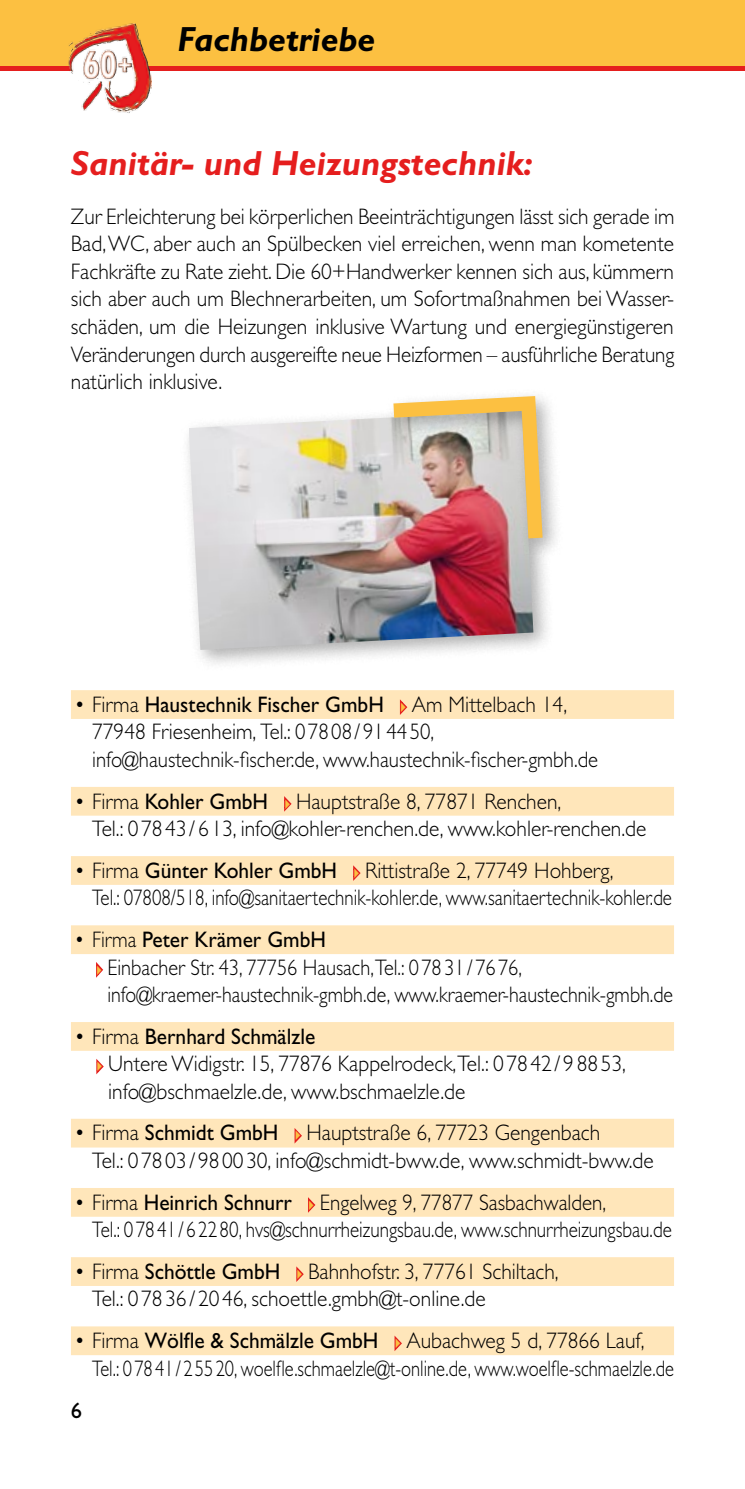
<style>
.page{position:relative;width:745px;height:1489px;background:#fff}
.page>*{position:absolute;margin:0;border:0;box-sizing:border-box;transform-origin:0 0}
.t1{font:italic 700 35px "Gill Sans";color:#e51e1e}
.t2{font:italic 700 35px "Gill Sans";color:#000}
.t3{font:300 22.5px/27.5px "Gill Sans";color:#000;scale:.95 1}
.t4{font:300 22.5px/27.5px "Gill Sans";color:#000;text-align:justify;scale:.94 1}
.t5{font:300 22.5px/27.5px "Gill Sans";color:#000;scale:.93 1}
.t6{font:300 22.5px/27.5px "Gill Sans";color:#000;scale:.9 1}
.t7{font:22.5px "Gill Sans";color:#000;scale:.95 1}
.t8{font:22.5px "Gill Sans";color:#000}
.s1{font-weight:400}
.s2{color:#fcc041}
.s3{font-weight:300}
</style>
<div class="page">
<div style="left:0;top:0;width:744px;height:71px;background:#fcc041"></div>
<hr style="left:0;top:67px;width:744px;height:4px;background:#e51e1e">
<img style="left:67px;top:23px;width:85px;height:90px">
<div style="left:179px;top:401px;width:375px;height:270px;background:#000;opacity:.32"></div>
<img style="left:188px;top:410px;width:345px;height:240px">
<div style="left:384px;top:387px;width:180px;height:172px;background:#000;opacity:.32"></div>
<img style="left:378px;top:388px;width:172px;height:165px">
<div style="left:71px;top:690px;width:602px;height:29px;background:#ffe6ba"></div>
<div style="left:71px;top:786px;width:602px;height:29px;background:#ffe6ba"></div>
<div style="left:71px;top:856px;width:602px;height:28px;background:#ffe6ba"></div>
<div style="left:71px;top:925px;width:602px;height:29px;background:#ffe6ba"></div>
<div style="left:71px;top:1021px;width:602px;height:29px;background:#ffe6ba"></div>
<div style="left:71px;top:1118px;width:602px;height:29px;background:#ffe6ba"></div>
<div style="left:71px;top:1187px;width:602px;height:29px;background:#ffe6ba"></div>
<div style="left:71px;top:1257px;width:602px;height:28px;background:#ffe6ba"></div>
<div style="left:71px;top:1326px;width:602px;height:28px;background:#ffe6ba"></div>
<svg style="left:399px;top:699px;width:9px;height:16px"></svg>
<svg style="left:284px;top:796px;width:8px;height:16px"></svg>
<svg style="left:353px;top:865px;width:8px;height:16px"></svg>
<svg style="left:96px;top:962px;width:8px;height:16px"></svg>
<svg style="left:96px;top:1059px;width:8px;height:16px"></svg>
<svg style="left:294px;top:1128px;width:8px;height:16px"></svg>
<svg style="left:308px;top:1197px;width:8px;height:16px"></svg>
<svg style="left:296px;top:1266px;width:8px;height:16px"></svg>
<svg style="left:394px;top:1335px;width:8px;height:16px"></svg>
<h1 class="t2" style="left:177px;top:19px;width:199px">Fachbetriebe</h1>
<h1 class="t1" style="left:71px;top:143px;width:463px">Sanitär- und Heizungstechnik:</h1>
<p class="t4" style="left:71px;top:203px;width:643px">Zur Erleichterung bei körperlichen Beeinträchtigungen lässt sich gerade im Bad, WC, aber auch an Spülbecken viel erreichen, wenn man kometente Fachkräfte zu Rate zieht. Die 60+Handwerker kennen sich aus, kümmern sich aber auch um Blechnerarbeiten, um Sofortmaßnahmen bei Wasser&shy;schäden, um die Heizungen inklusive Wartung und energiegünstigeren Veränderungen durch ausgereifte neue Heizformen – ausführliche Beratung natürlich inklusive.</p>
<p class="t3" style="left:92px;top:690px;width:533px;text-indent:-18px">• Firma <span class="s1">Haustechnik Fischer GmbH</span> <span class="s2">✔</span>Am Mittelbach 14,<br>77948 Friesenheim, Tel.: 0 7808/9144 50, info@haustechnik-fischer.de, www.haustechnik-fischer-gmbh.de</p>
<p class="t3" style="left:92px;top:787px;width:584px;text-indent:-18px">• Firma <span class="s1">Kohler GmbH</span> <span class="s2">✔</span>Hauptstraße 8, 77871 Renchen,<br>Tel.: 07843/6 13, info@kohler-renchen.de, www.kohler-renchen.de</p>
<p class="t3" style="left:92px;top:856px;width:611px;text-indent:-18px">• Firma <span class="s1">Günter Kohler GmbH</span> <span class="s2">✔</span>Rittistraße 2, 77749 Hohberg,<br>Tel.: 07808/518, info@sanitaertechnik-kohler.de, www.sanitaertechnik-kohler.de</p>
<p class="t7" style="left:74px;top:926px;width:266px"><span class="s3">• Firma</span> Peter Krämer GmbH</p>
<p class="t6" style="left:107px;top:953px;width:629px;text-indent:-15px"><span class="s2">✔</span>Einbacher Str. 43, 77756 Hausach,Tel.: 0 78 31/7676, info@kraemer-haustechnik-gmbh.de, www.kraemer-haustechnik-gmbh.de</p>
<p class="t7" style="left:74px;top:1023px;width:255px"><span class="s3">• Firma</span> Bernhard Schmälzle</p>
<p class="t3" style="left:108px;top:1050px;width:546px;text-indent:-16px"><span class="s2">✔</span>Untere Widigstr. 15, 77876 Kappelrodeck,Tel.: 0 7842 /98853, info@bschmaelzle.de, www.bschmaelzle.de</p>
<p class="t3" style="left:92px;top:1119px;width:592px;text-indent:-18px">• Firma <span class="s1">Schmidt GmbH</span> <span class="s2">✔</span>Hauptstraße 6, 77723 Gengenbach<br>Tel.: 078 03/98 0030, info@schmidt-bww.de, www.schmidt-bww.de</p>
<p class="t5" style="left:92px;top:1188px;width:624px;text-indent:-18px">• Firma <span class="s1">Heinrich Schnurr</span> <span class="s2">✔</span>Engelweg 9, 77877 Sasbachwalden,<br>Tel.: 078 41/62280, hvs@schnurrheizungsbau.de, www.schnurrheizungsbau.de</p>
<p class="t3" style="left:92px;top:1257px;width:492px;text-indent:-18px">• Firma <span class="s1">Schöttle GmbH</span> <span class="s2">✔</span>Bahnhofstr. 3, 77761 Schiltach,<br>Tel.: 07836 /2046, schoettle.gmbh@t-online.de</p>
<p class="t3" style="left:92px;top:1326px;width:613px;text-indent:-18px">• Firma <span class="s1">Wölfle &amp; Schmälzle GmbH</span> <span class="s2">✔</span>Aubachweg 5 d, 77866 Lauf,<br>Tel.: 07841 /25520, woelfle.schmaelzle@t-online.de, www.woelfle-schmaelzle.de</p>
<p class="t8" style="left:71px;top:1397px;width:13px">6</p>
</div>
